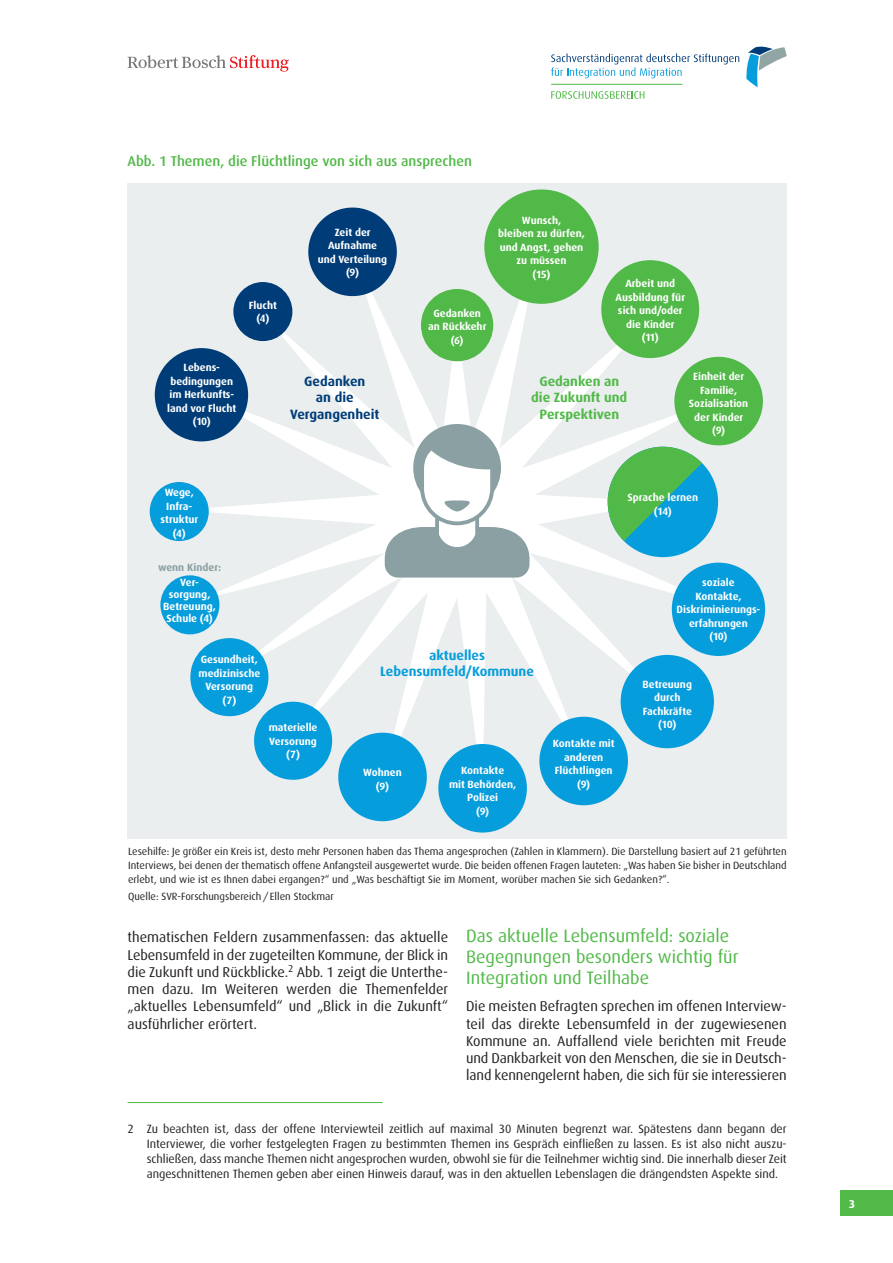
<style>
.page{position:relative;width:893px;height:1263px;background:#fff}
.page>*{position:absolute;margin:0;border:0;box-sizing:border-box;transform-origin:0 0}
.t1{font:18px/21px "Dax CE";color:#51b948}
.t2{font:14.25px/17.2px "Dax CE";letter-spacing:-.005em;color:#231f20;text-align:justify}
.t3{font:500 14.25px "Dax CE";color:#51b948}
.t4{font:700 13.5px/16.5px "Dax OT";color:#51b948;text-align:center}
.t5{font:700 13.5px/16.5px "Dax OT";color:#069ddc;text-align:center}
.t6{font:700 13.5px/16.5px "Dax OT";color:#003d78;text-align:center}
.t7{font:12px/15px "Dax Turk";letter-spacing:-.005em;color:#231f20;text-align:justify}
.t8{font:700 11.4px "Dax CE";color:#fff}
.t9{font:700 10.5px/13.5px "Dax OT";color:#fff;text-align:center}
.t10{font:10.5px/13.5px "Dax CE";color:#231f20;text-align:justify}
.t11{font:700 10.5px "Dax OT";color:#8ba0a2}
</style>
<div class="page">
<div style="left:840px;top:1191px;width:53px;height:25px;background:#51b948"></div>
<div style="left:128px;top:183px;width:659px;height:656px;background:#eaeeef"></div>
<svg style="left:180px;top:244px;width:544px;height:545px"></svg>
<svg style="left:608px;top:447px;width:108px;height:109px"></svg>
<svg style="left:385px;top:424px;width:144px;height:154px;background:#cad4d4"></svg>
<div style="left:233px;top:282px;width:59px;height:59px;background:#003d78;border-radius:30px"></div>
<div style="left:308px;top:208px;width:89px;height:88px;background:#003d78;border-radius:44px"></div>
<div style="left:484px;top:189px;width:115px;height:115px;background:#51b948;border-radius:57px"></div>
<div style="left:601px;top:260px;width:98px;height:98px;background:#51b948;border-radius:49px"></div>
<div style="left:674px;top:357px;width:89px;height:88px;background:#51b948;border-radius:44px"></div>
<div style="left:672px;top:563px;width:93px;height:93px;background:#069ddc;border-radius:47px"></div>
<div style="left:621px;top:655px;width:93px;height:93px;background:#069ddc;border-radius:47px"></div>
<div style="left:539px;top:717px;width:89px;height:88px;background:#069ddc;border-radius:44px"></div>
<div style="left:438px;top:744px;width:89px;height:88px;background:#069ddc;border-radius:44px"></div>
<div style="left:338px;top:733px;width:89px;height:88px;background:#069ddc;border-radius:44px"></div>
<div style="left:254px;top:702px;width:78px;height:78px;background:#069ddc;border-radius:39px"></div>
<div style="left:190px;top:638px;width:78px;height:78px;background:#069ddc;border-radius:39px"></div>
<div style="left:150px;top:482px;width:59px;height:59px;background:#069ddc;border-radius:30px"></div>
<div style="left:160px;top:575px;width:59px;height:59px;background:#069ddc;border-radius:30px"></div>
<div style="left:421px;top:289px;width:72px;height:72px;background:#51b948;border-radius:36px"></div>
<div style="left:155px;top:348px;width:93px;height:93px;background:#003d78;border-radius:47px"></div>
<hr style="left:128px;top:1102px;width:255px;height:1px;background:#51b948">
<svg style="left:128px;top:55px;width:161px;height:17px"></svg>
<svg style="left:746px;top:47px;width:41px;height:40px"></svg>
<svg style="left:551px;top:53px;width:188px;height:25px"></svg>
<svg style="left:551px;top:91px;width:93px;height:8px"></svg>
<hr style="left:551px;top:84px;width:131px;height:1px;background:#51b948">
<h2 class="t3" style="left:128px;top:152px;width:346px">Abb. 1 Themen, die Flüchtlinge von sich aus ansprechen</h2>
<p class="t9" style="left:249px;top:299px;width:30px">Flucht (4)</p>
<p class="t9" style="left:318px;top:225px;width:71px">Zeit der<br>Aufnahme und Verteilung (9)</p>
<p class="t9" style="left:498px;top:213px;width:88px">Wunsch,<br>bleiben zu dürfen, und Angst, gehen zu müssen<br>(15)</p>
<p class="t9" style="left:428px;top:307px;width:60px">Gedanken an Rückkehr (6)</p>
<p class="t9" style="left:616px;top:277px;width:71px">Arbeit und<br>Ausbildung für sich und/oder die Kinder<br>(11)</p>
<p class="t9" style="left:167px;top:361px;width:71px">Lebens&shy;bedingungen im Herkunfts&shy;land vor Flucht (10)</p>
<p class="t6" style="left:290px;top:373px;width:91px">Gedanken<br>an die<br>Vergangenheit</p>
<p class="t4" style="left:531px;top:373px;width:98px">Gedanken an die Zukunft und<br>Perspektiven</p>
<p class="t9" style="left:689px;top:370px;width:61px">Einheit der<br>Familie,<br>Sozialisation der Kinder (9)</p>
<p class="t9" style="left:161px;top:486px;width:39px">Wege,<br>Infra&shy;struktur (4)</p>
<p class="t11" style="left:158px;top:560px;width:65px">wenn Kinder:</p>
<p class="t9" style="left:163px;top:576px;width:54px;line-height:12px">Ver&shy;sorgung,<br>Betreuung,<br>Schule (4)</p>
<p class="t9" style="left:199px;top:653px;width:63px">Gesundheit, medizinische<br>Versorung (7)</p>
<p class="t9" style="left:269px;top:721px;width:50px">materielle<br>Versorung (7)</p>
<p class="t9" style="left:628px;top:491px;width:72px">Sprache lernen (14)</p>
<p class="t5" style="left:380px;top:647px;width:155px">aktuelles<br>Lebensumfeld/Kommune</p>
<p class="t9" style="left:363px;top:766px;width:40px">Wohnen (9)</p>
<p class="t9" style="left:449px;top:764px;width:69px">Kontakte<br>mit Behörden,<br>Polizei<br>(9)</p>
<p class="t9" style="left:553px;top:737px;width:63px">Kontakte mit anderen<br>Flüchtlingen (9)</p>
<p class="t9" style="left:677px;top:576px;width:85px">soziale<br>Kontakte,<br>Diskriminierungs&shy;erfahrungen<br>(10)</p>
<p class="t9" style="left:643px;top:677px;width:51px">Betreuung durch<br>Fachkräfte (10)</p>
<p class="t10" style="left:128px;top:845px;width:660px">Lesehilfe: Je größer ein Kreis ist, desto mehr Personen haben das Thema angesprochen (Zahlen in Klammern). Die Darstellung basiert auf 21 geführten Interviews, bei denen der thematisch offene Anfangsteil ausgewertet wurde. Die beiden offenen Fragen lauteten: „Was haben Sie bisher in Deutschland erlebt, und wie ist es Ihnen dabei ergangen?“ und „Was beschäftigt Sie im Moment, worüber machen Sie sich Gedanken?“.</p>
<p class="t10" style="left:128px;top:889px;width:207px">Quelle: SVR-Forschungsbereich/Ellen Stockmar</p>
<p class="t2" style="left:128px;top:928px;width:322px">thematischen Feldern zusammenfassen: das aktuelle Lebensumfeld in der zugeteilten Kommune, der Blick in die Zukunft und Rückblicke.<sup>2</sup> Abb. 1 zeigt die Unterthe&shy;men dazu. Im Weiteren werden die Themenfelder „aktuelles Lebensumfeld“ und „Blick in die Zukunft“ ausführlicher erörtert.</p>
<h1 class="t1" style="left:466px;top:925px;width:274px">Das aktuelle Lebensumfeld: soziale<br>Begegnungen besonders wichtig für<br>Integration und Teilhabe</h1>
<p class="t2" style="left:466px;top:997px;width:322px">Die meisten Befragten sprechen im offenen Interview&shy;teil das direkte Lebensumfeld in der zugewiesenen Kommune an. Auffallend viele berichten mit Freude und Dankbarkeit von den Menschen, die sie in Deutsch&shy;land kennengelernt haben, die sich für sie interessieren</p>
<p class="t7" style="left:147px;top:1121px;width:641px;text-indent:-19px">2 Zu beachten ist, dass der offene Interviewteil zeitlich auf maximal 30 Minuten begrenzt war. Spätestens dann begann der Interviewer, die vorher festgelegten Fragen zu bestimmten Themen ins Gespräch einfließen zu lassen. Es ist also nicht auszu&shy;schließen, dass manche Themen nicht angesprochen wurden, obwohl sie für die Teilnehmer wichtig sind. Die innerhalb dieser Zeit angeschnittenen Themen geben aber einen Hinweis darauf, was in den aktuellen Lebenslagen die drängendsten Aspekte sind.</p>
<p class="t8" style="left:849px;top:1196px;width:8px">3</p>
</div>
